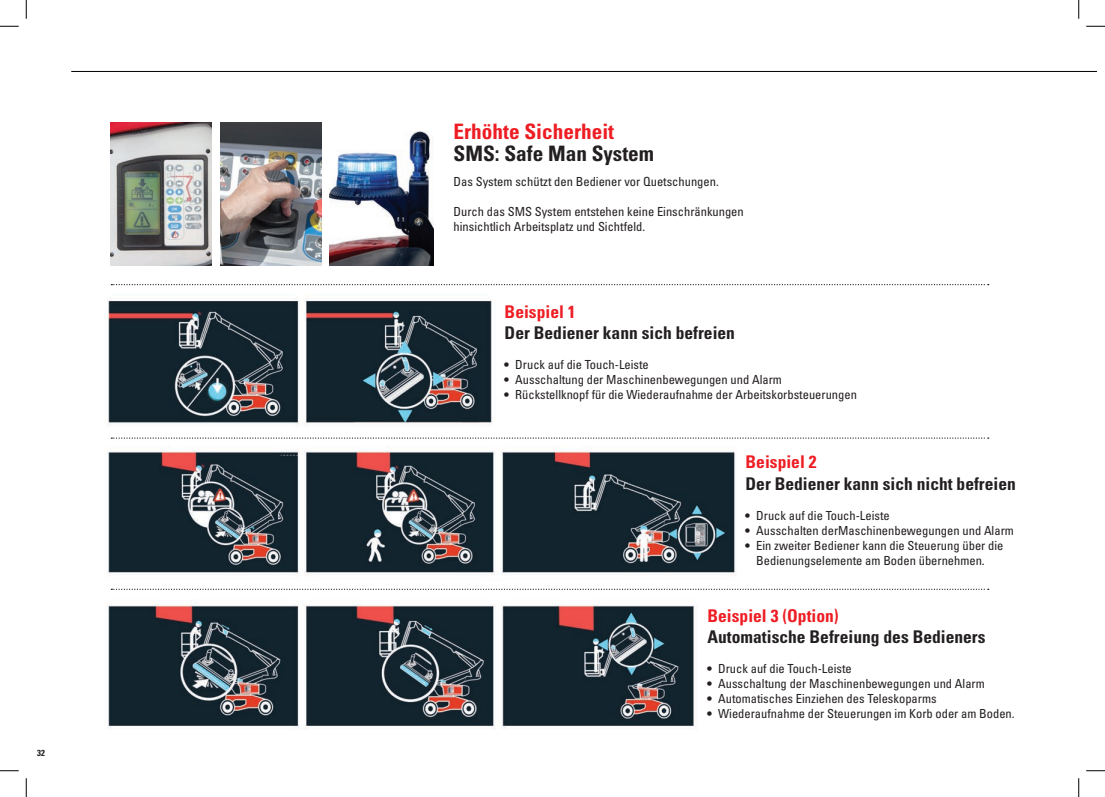
<style>
.page{position:relative;width:1105px;height:797px;background:#fff}
.page>*{position:absolute;margin:0;border:0;box-sizing:border-box;transform-origin:0 0}
.t1{font:21.25px "Univers LTCYR 67 Bold Cond";color:#ee1d23}
.t2{font:21.25px "Univers LTCYR 67 Bold Cond";color:#231f20}
.t3{font:17.5px "Univers LTCYR 67 Bold Cond";color:#231f20}
.t4{font:17.5px "Univers LTCYR 67 Bold Cond";color:#ee1d23}
.t5{font:condensed 12.5px/15px "Univers LTCYR 57";color:#231f20}
.t6{font:8.75px "Univers LTCYR 67 Bold Cond";color:#231f20}
</style>
<div class="page">
<img style="left:107px;top:297px;width:630px;height:433px">
<hr style="left:71px;top:71px;width:1025px;height:1px;background:#000">
<svg style="left:111px;top:437px;width:878px;height:2px"></svg>
<svg style="left:111px;top:284px;width:878px;height:1px"></svg>
<svg style="left:111px;top:588px;width:878px;height:2px"></svg>
<img style="left:111px;top:122px;width:101px;height:143px">
<img style="left:329px;top:131px;width:105px;height:134px">
<img style="left:220px;top:122px;width:101px;height:143px">
<svg style="left:0;top:25px;width:19px;height:2px"></svg>
<svg style="left:1086px;top:25px;width:19px;height:2px"></svg>
<svg style="left:0;top:770px;width:19px;height:1px"></svg>
<svg style="left:1086px;top:770px;width:19px;height:1px"></svg>
<svg style="left:25px;top:0;width:2px;height:19px"></svg>
<svg style="left:25px;top:778px;width:2px;height:19px"></svg>
<svg style="left:1078px;top:0;width:1px;height:19px"></svg>
<svg style="left:1078px;top:778px;width:1px;height:19px"></svg>
<p class="t6" style="left:37px;top:747px;width:9px">32</p>
<h1 class="t1" style="left:454px;top:119px;width:162px">Erhöhte Sicherheit</h1>
<h1 class="t2" style="left:454px;top:140px;width:202px">SMS: Safe Man System</h1>
<p class="t5" style="left:454px;top:174px;width:267px">Das System schützt den Bediener vor Quetschungen.</p>
<p class="t5" style="left:454px;top:204px;width:292px">Durch das SMS System entstehen keine Einschränkungen hinsichtlich Arbeitsplatz und Sichtfeld.</p>
<h2 class="t4" style="left:505px;top:301px;width:72px">Beispiel 1</h2>
<h2 class="t3" style="left:505px;top:322px;width:232px">Der Bediener kann sich befreien</h2>
<p class="t5" style="left:505px;top:357px;width:146px">• Druck auf die Touch-Leiste</p>
<p class="t5" style="left:505px;top:372px;width:279px">• Ausschaltung der Maschinenbewegungen und Alarm</p>
<p class="t5" style="left:505px;top:387px;width:354px">• Rückstellknopf für die Wiederaufnahme der Arbeitskorbsteuerungen</p>
<h2 class="t4" style="left:746px;top:451px;width:72px">Beispiel 2</h2>
<h2 class="t3" style="left:746px;top:472px;width:272px">Der Bediener kann sich nicht befreien</h2>
<p class="t5" style="left:746px;top:507px;width:146px">• Druck auf die Touch-Leiste</p>
<p class="t5" style="left:746px;top:522px;width:270px">• Ausschalten derMaschinenbewegungen und Alarm</p>
<p class="t5" style="left:756px;top:537px;width:249px;text-indent:-11px">• Ein zweiter Bediener kann die Steuerung über die<br>Bedienungselemente am Boden übernehmen.</p>
<h2 class="t4" style="left:707px;top:605px;width:133px">Beispiel 3 (Option)</h2>
<h2 class="t3" style="left:707px;top:626px;width:280px">Automatische Befreiung des Bedieners</h2>
<p class="t5" style="left:707px;top:661px;width:146px">• Druck auf die Touch-Leiste</p>
<p class="t5" style="left:707px;top:676px;width:279px">• Ausschaltung der Maschinenbewegungen und Alarm</p>
<p class="t5" style="left:707px;top:691px;width:231px">• Automatisches Einziehen des Teleskoparms</p>
<p class="t5" style="left:707px;top:706px;width:309px">• Wiederaufnahme der Steuerungen im Korb oder am Boden.</p>
</div>
